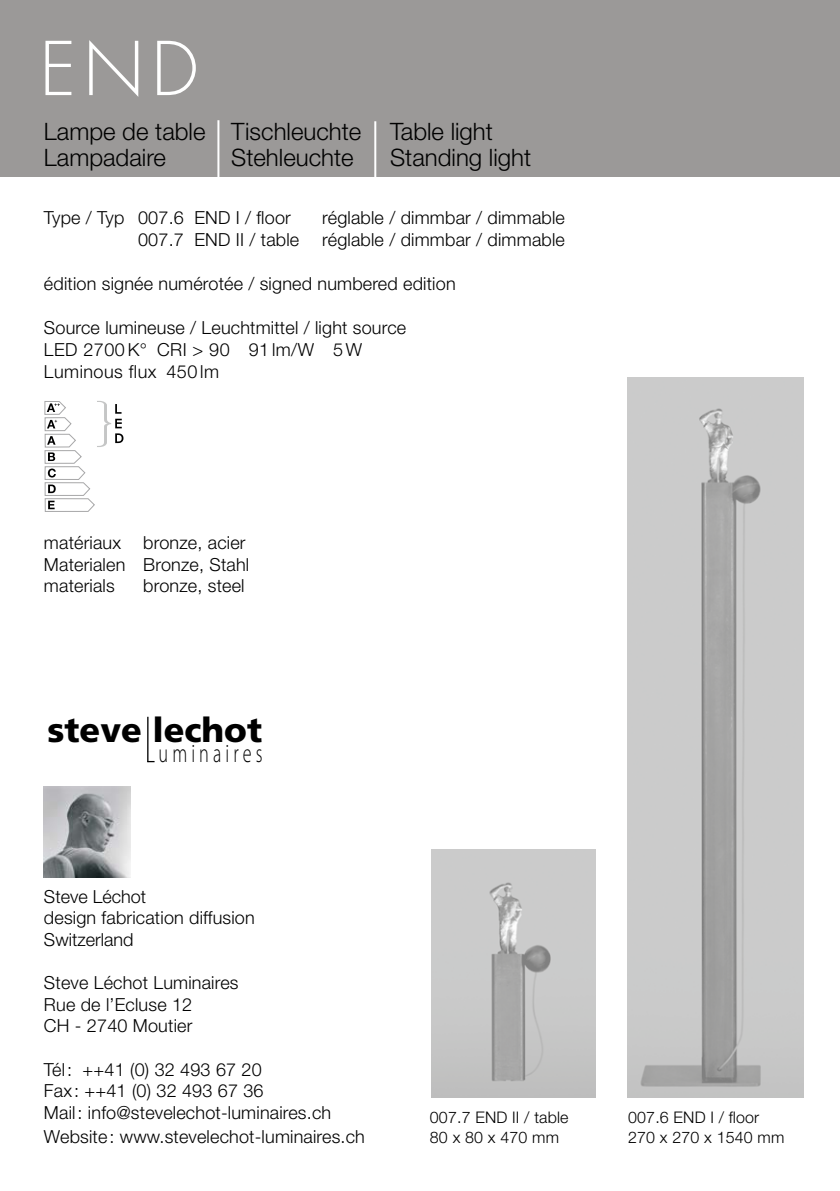
<style>
.page{position:relative;width:840px;height:1191px;background:#fff}
.page>*{position:absolute;margin:0;border:0;box-sizing:border-box;transform-origin:0 0}
.t1{font:300 72px "Futura";color:#fff}
.t2{font:900 34px "Frutiger";color:#000}
.t3{font:300 26px "Myriad Pro";letter-spacing:.225em;color:#000;scale:.7 1}
.t4{font:300 24px "Helvetica Neue LT Std";color:#000}
.t5{font:300 18px "Helvetica Neue LT Std";letter-spacing:.01em;color:#000}
.t6{font:300 16px "Helvetica Neue LT Std";letter-spacing:.01em;color:#000}
</style>
<div class="page">
<div style="left:0;top:0;width:839px;height:176px;background:#9b9998"></div>
<hr style="left:217px;top:120px;width:2px;height:59px;background:#fff">
<hr style="left:374px;top:121px;width:2px;height:59px;background:#fff">
<img style="left:44px;top:787px;width:86px;height:90px">
<hr style="left:147px;top:717px;width:1px;height:45px;background:#000">
<svg style="left:44px;top:401px;width:79px;height:111px"></svg>
<img style="left:627px;top:377px;width:176px;height:720px">
<img style="left:431px;top:850px;width:164px;height:247px">
<p class="t1" style="left:40px;top:23px;width:160px">END</p>
<p class="t4" style="left:44px;top:117px;width:450px">Lampe de table Tischleuchte Table light</p>
<p class="t4" style="left:44px;top:143px;width:123px">Lampadaire</p>
<p class="t4" style="left:231px;top:143px;width:124px">Stehleuchte</p>
<p class="t4" style="left:390px;top:143px;width:142px">Standing light</p>
<p class="t5" style="left:44px;top:207px;width:248px">Type / Typ 007.6 END I / floor</p>
<p class="t5" style="left:322px;top:207px;width:244px">réglable / dimmbar / dimmable</p>
<p class="t5" style="left:138px;top:228px;width:162px">007.7 END II / table</p>
<p class="t5" style="left:322px;top:228px;width:244px">réglable / dimmbar / dimmable</p>
<p class="t5" style="left:44px;top:272px;width:413px">édition signée numérotée / signed numbered edition</p>
<p class="t5" style="left:44px;top:316px;width:363px">Source lumineuse / Leuchtmittel / light source</p>
<p class="t5" style="left:44px;top:338px;width:319px">LED 2700K° CRI &gt; 90 91 lm/W 5 W</p>
<p class="t5" style="left:44px;top:360px;width:176px">Luminous flux 450 lm</p>
<p class="t5" style="left:44px;top:531px;width:203px">matériaux bronze, acier</p>
<p class="t5" style="left:44px;top:553px;width:207px">Materialen Bronze, Stahl</p>
<p class="t5" style="left:44px;top:575px;width:72px">materials</p>
<p class="t5" style="left:143px;top:575px;width:103px">bronze, steel</p>
<p class="t2" style="left:47px;top:710px;width:216px">steve lechot</p>
<p class="t3" style="left:158px;top:738px;width:150px">uminaires</p>
<p class="t5" style="left:44px;top:885px;width:104px">Steve Léchot</p>
<p class="t5" style="left:44px;top:907px;width:212px">design fabrication diffusion</p>
<p class="t5" style="left:44px;top:928px;width:91px">Switzerland</p>
<p class="t5" style="left:44px;top:971px;width:196px">Steve Léchot Luminaires</p>
<p class="t5" style="left:44px;top:993px;width:150px">Rue de l’Ecluse 12</p>
<p class="t5" style="left:44px;top:1015px;width:150px">CH - 2740 Moutier</p>
<p class="t5" style="left:44px;top:1058px;width:219px">Tél : ++41 (0) 32 493 67 20</p>
<p class="t5" style="left:44px;top:1079px;width:221px">Fax : ++41 (0) 32 493 67 36</p>
<p class="t5" style="left:44px;top:1101px;width:288px">Mail : info@stevelechot-luminaires.ch</p>
<p class="t5" style="left:44px;top:1125px;width:322px">Website : www.stevelechot-luminaires.ch</p>
<p class="t6" style="left:429px;top:1107px;width:140px">007.7 END II / table</p>
<p class="t6" style="left:627px;top:1107px;width:133px">007.6 END I / floor</p>
<p class="t6" style="left:429px;top:1127px;width:130px">80 x 80 x 470 mm</p>
<p class="t6" style="left:627px;top:1127px;width:158px">270 x 270 x 1540 mm</p>
</div>
